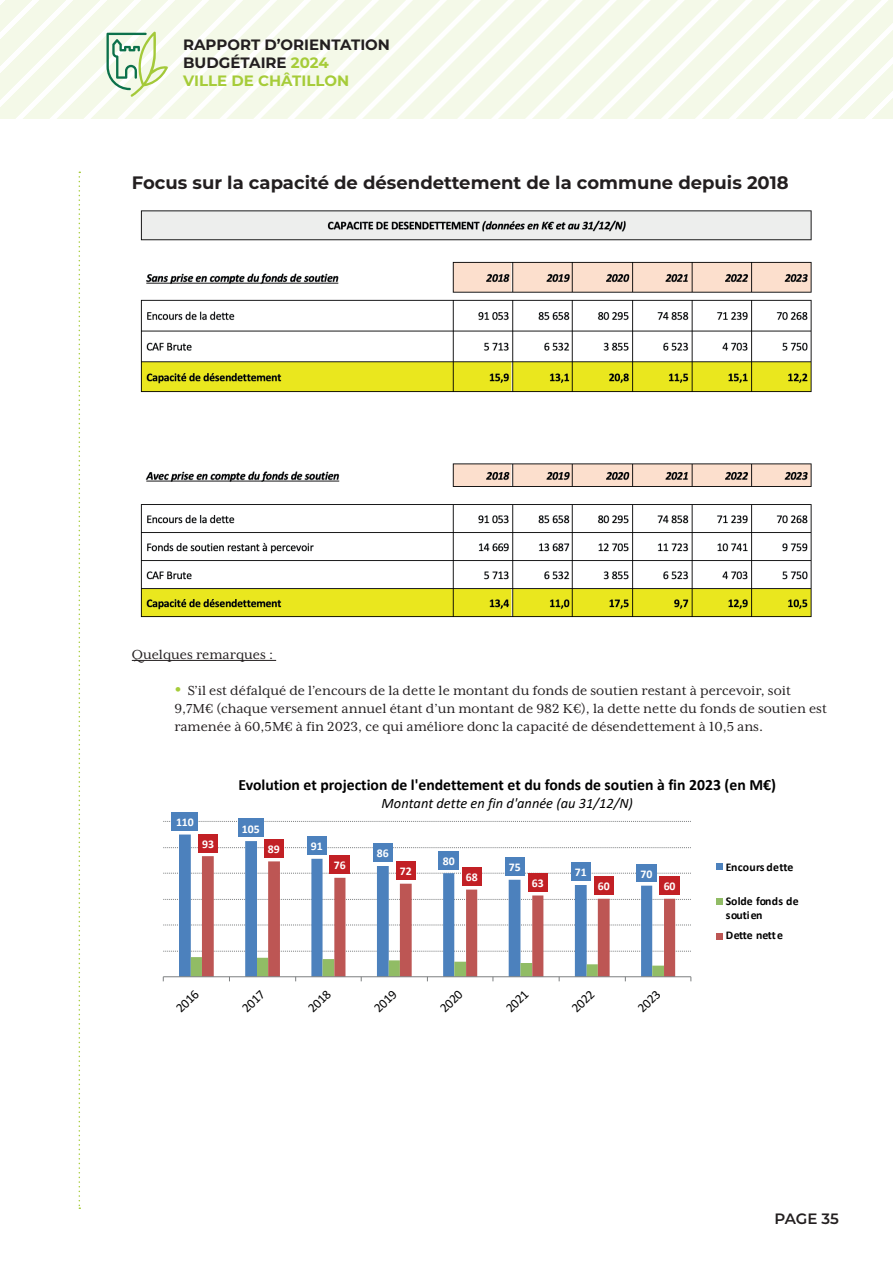
<style>
.page{position:relative;width:893px;height:1263px;background:#fff}
.page>*{position:absolute;margin:0;border:0;box-sizing:border-box;transform-origin:0 0}
.t1{font:700 18px "Montserrat";color:#231f20}
.t2{font:700 15.75px "Calibri";color:#000001}
.t3{font:15px/18px "Mrs Eaves XL Serif OT";color:#231f20}
.t4{font:700 15px/18px "Montserrat";color:#231f20}
.t5{font:600 15px "Montserrat";letter-spacing:-.01em;color:#231f20}
.t6{font:italic 14.4px "Calibri";color:#000001}
.t7{font:13.05px "Calibri";color:#000001}
.t8{font:700 11.85px "Calibri";color:#fff}
.t9{font:700 11.85px/14.4px "Calibri";letter-spacing:.015em;color:#000001}
.t10{font:700 11.85px "Calibri";letter-spacing:-.015em;color:#000001}
.s1{color:#a6cc39}
.s2{font-size:30px;color:#a6cc39}
</style>
<div class="page">
<svg style="left:0;top:0;width:893px;height:119px"></svg>
<svg style="left:107px;top:32px;width:61px;height:65px"></svg>
<svg style="left:79px;top:172px;width:1px;height:1037px"></svg>
<img style="left:140px;top:210px;width:672px;height:408px">
<hr style="left:132px;top:660px;width:144px;height:1px;background:#231f20">
<svg style="left:163px;top:924px;width:528px;height:1px"></svg>
<svg style="left:163px;top:899px;width:528px;height:1px"></svg>
<svg style="left:163px;top:873px;width:528px;height:1px"></svg>
<svg style="left:163px;top:847px;width:528px;height:1px"></svg>
<svg style="left:163px;top:821px;width:528px;height:1px"></svg>
<svg style="left:179px;top:834px;width:473px;height:117px"></svg>
<svg style="left:202px;top:856px;width:473px;height:95px"></svg>
<svg style="left:163px;top:951px;width:528px;height:30px"></svg>
<div style="left:172px;top:812px;width:26px;height:19px;background:#4c81bd"></div>
<div style="left:238px;top:819px;width:26px;height:18px;background:#4c81bd"></div>
<div style="left:307px;top:836px;width:19px;height:19px;background:#4c81bd"></div>
<div style="left:373px;top:844px;width:20px;height:18px;background:#4c81bd"></div>
<div style="left:439px;top:851px;width:20px;height:18px;background:#4c81bd"></div>
<div style="left:505px;top:857px;width:19px;height:19px;background:#4c81bd"></div>
<div style="left:571px;top:863px;width:20px;height:18px;background:#4c81bd"></div>
<div style="left:636px;top:864px;width:21px;height:18px;background:#4c81bd"></div>
<div style="left:198px;top:834px;width:20px;height:18px;background:#c22025"></div>
<div style="left:264px;top:839px;width:20px;height:18px;background:#c22025"></div>
<div style="left:330px;top:855px;width:20px;height:19px;background:#c22025"></div>
<div style="left:396px;top:861px;width:20px;height:19px;background:#c22025"></div>
<div style="left:462px;top:867px;width:20px;height:19px;background:#c22025"></div>
<div style="left:528px;top:873px;width:19px;height:18px;background:#c22025"></div>
<div style="left:594px;top:876px;width:20px;height:19px;background:#c22025"></div>
<div style="left:659px;top:876px;width:21px;height:19px;background:#c22025"></div>
<div style="left:716px;top:863px;width:7px;height:7px;background:#4c81bd"></div>
<div style="left:716px;top:898px;width:7px;height:7px;background:#91bc65"></div>
<div style="left:716px;top:933px;width:7px;height:6px;background:#bd5654"></div>
<p class="t4" style="left:183px;top:35px;width:208px">RAPPORT D’ORIENTATION<br>BUDGÉTAIRE <span class="s1">2024<br>VILLE DE CHÂTILLON</span></p>
<p class="t1" style="left:132px;top:170px;width:658px">Focus sur la capacité de désendettement de la commune depuis 2018</p>
<p class="t3" style="left:132px;top:645px;width:143px">Quelques remarques :</p>
<p class="t3" style="left:174px;top:681px;width:654px"><span class="s2">•</span> S’il est défalqué de l’encours de la dette le montant du fonds de soutien restant à percevoir, soit<br>9,7M€ (chaque versement annuel étant d’un montant de 982 K€), la dette nette du fonds de soutien est ramenée à 60,5M€ à fin 2023, ce qui améliore donc la capacité de désendettement à 10,5 ans.</p>
<p class="t8" style="left:176px;top:814px;width:19px">110</p>
<p class="t8" style="left:202px;top:835px;width:13px">93</p>
<p class="t2" style="left:239px;top:774px;width:539px">Evolution et projection de l'endettement et du fonds de soutien à fin 2023 (en M€)</p>
<p class="t6" style="left:382px;top:793px;width:253px">Montant dette en fin d'année (au 31/12/N)</p>
<p class="t8" style="left:242px;top:820px;width:19px">105</p>
<p class="t8" style="left:268px;top:840px;width:13px">89</p>
<p class="t8" style="left:311px;top:838px;width:13px">91</p>
<p class="t8" style="left:334px;top:857px;width:13px">76</p>
<p class="t8" style="left:377px;top:845px;width:13px">86</p>
<p class="t8" style="left:400px;top:863px;width:13px">72</p>
<p class="t8" style="left:443px;top:852px;width:13px">80</p>
<p class="t8" style="left:466px;top:869px;width:13px">68</p>
<p class="t8" style="left:509px;top:859px;width:13px">75</p>
<p class="t8" style="left:575px;top:864px;width:13px">71</p>
<p class="t8" style="left:641px;top:865px;width:13px">70</p>
<p class="t8" style="left:532px;top:875px;width:13px">63</p>
<p class="t8" style="left:598px;top:878px;width:13px">60</p>
<p class="t8" style="left:664px;top:878px;width:13px">60</p>
<p class="t9" style="left:726px;top:859px;width:69px">Encours dette</p>
<p class="t9" style="left:726px;top:893px;width:74px">Solde fonds de soutien</p>
<p class="t10" style="left:726px;top:927px;width:59px">Dette nette</p>
<p class="t7" style="left:172px;top:1004px;width:28px;rotate:-45deg">2016</p>
<p class="t7" style="left:238px;top:1004px;width:28px;rotate:-45deg">2017</p>
<p class="t7" style="left:304px;top:1004px;width:28px;rotate:-45deg">2018</p>
<p class="t7" style="left:370px;top:1004px;width:28px;rotate:-45deg">2019</p>
<p class="t7" style="left:436px;top:1004px;width:28px;rotate:-45deg">2020</p>
<p class="t7" style="left:501px;top:1004px;width:28px;rotate:-45deg">2021</p>
<p class="t7" style="left:567px;top:1004px;width:28px;rotate:-45deg">2022</p>
<p class="t7" style="left:633px;top:1004px;width:28px;rotate:-45deg">2023</p>
<p class="t5" style="left:775px;top:1207px;width:66px">PAGE 35</p>
</div>
